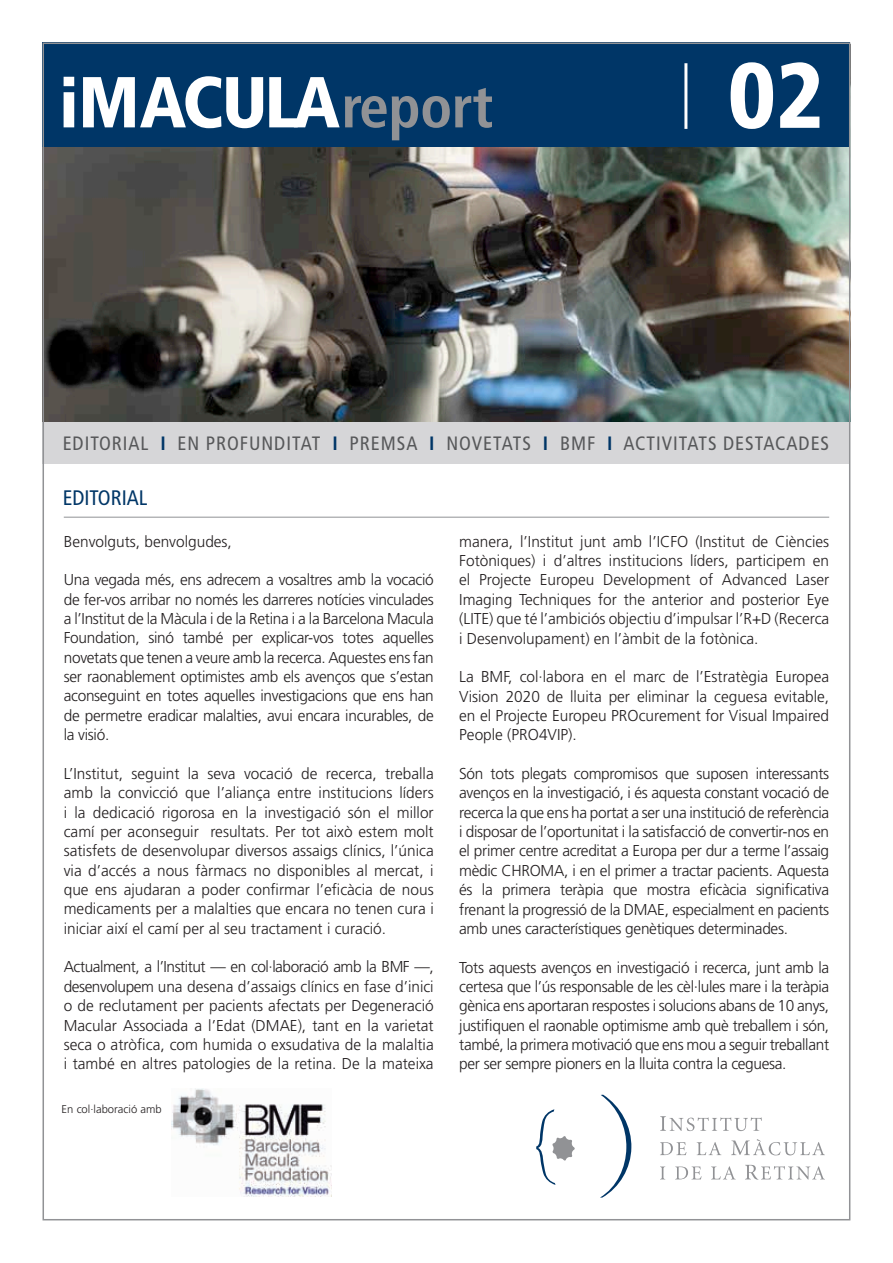
<style>
.page{position:relative;width:893px;height:1263px;background:#fff}
.page>*{position:absolute;margin:0;border:0;box-sizing:border-box;transform-origin:0 0}
.t1{font:900 condensed 92.25px "Frutiger";color:#fff}
.t2{font:900 condensed 72px "Frutiger";letter-spacing:-.04em;color:#fff}
.t3{font:condensed 21px "Frutiger";color:#003667}
.t4{font:condensed 19.35px "Frutiger";letter-spacing:.05em;color:#57585a}
.t5{font:300 15.75px/19.4px "Frutiger";color:#231f20;text-align:justify}
.t6{font:300 11.25px "Frutiger";color:#231f20}
.s1{font-size:67.5px}
.s2{font-weight:700;font-size:60px;color:#919295}
.s3{font-weight:700;color:#003667}
</style>
<div class="page">
<div style="left:43px;top:422px;width:806px;height:42px;background:#d6d6d8"></div>
<svg style="left:601px;top:1095px;width:31px;height:102px"></svg>
<svg style="left:536px;top:1109px;width:39px;height:76px"></svg>
<svg style="left:660px;top:1166px;width:5px;height:13px"></svg>
<svg style="left:675px;top:1166px;width:26px;height:13px"></svg>
<svg style="left:711px;top:1166px;width:24px;height:13px"></svg>
<svg style="left:745px;top:1165px;width:79px;height:14px"></svg>
<svg style="left:660px;top:1142px;width:26px;height:13px"></svg>
<svg style="left:697px;top:1142px;width:24px;height:13px"></svg>
<svg style="left:731px;top:1139px;width:94px;height:16px"></svg>
<svg style="left:660px;top:1116px;width:102px;height:15px"></svg>
<img style="left:172px;top:1089px;width:160px;height:107px">
<hr style="left:64px;top:517px;width:765px;height:1px;background:#919295">
<img style="left:46px;top:147px;width:801px;height:275px">
<div style="left:43px;top:43px;width:807px;height:104px;background:#003667"></div>
<hr style="left:684px;top:63px;width:3px;height:66px;background:#fff">
<h2 class="t2" style="left:60px;top:59px;width:435px"><span class="s1">i</span>MACULA<span class="s2">report</span></h2>
<h1 class="t1" style="left:728px;top:40px;width:97px">02</h1>
<p class="t4" style="left:63px;top:432px;width:768px">EDITORIAL <span class="s3">I</span> EN PROFUNDITAT <span class="s3">I</span> PREMSA <span class="s3">I</span> NOVETATS <span class="s3">I</span> BMF <span class="s3">I</span> ACTIVITATS DESTACADES</p>
<h3 class="t3" style="left:63px;top:485px;width:86px">EDITORIAL</h3>
<p class="t5" style="left:64px;top:532px;width:170px">Benvolguts, benvolgudes,</p>
<p class="t5" style="left:64px;top:570px;width:371px">Una vegada més, ens adrecem a vosaltres amb la vocació de fer-vos arribar no només les darreres notícies vinculades a l’Institut de la Màcula i de la Retina i a la Barcelona Macula Foundation, sinó també per explicar-vos totes aquelles novetats que tenen a veure amb la recerca. Aquestes ens fan ser raonablement optimistes amb els avenços que s’estan aconseguint en totes aquelles investigacions que ens han de permetre eradicar malalties, avui encara incurables, de la visió.</p>
<p class="t5" style="left:64px;top:764px;width:371px">L’Institut, seguint la seva vocació de recerca, treballa amb la convicció que l’aliança entre institucions líders i la dedicació rigorosa en la investigació són el millor camí per aconseguir resultats. Per tot això estem molt satisfets de desenvolupar diversos assaigs clínics, l’única via d’accés a nous fàrmacs no disponibles al mercat, i que ens ajudaran a poder confirmar l’eficàcia de nous medicaments per a malalties que encara no tenen cura i iniciar així el camí per al seu tractament i curació.</p>
<p class="t5" style="left:64px;top:957px;width:371px">Actualment, a l’Institut — en col·laboració amb la BMF —, desenvolupem una desena d’assaigs clínics en fase d’inici o de reclutament per pacients afectats per Degeneració Macular Associada a l’Edat (DMAE), tant en la varietat seca o atròfica, com humida o exsudativa de la malaltia i també en altres patologies de la retina. De la mateixa</p>
<p class="t6" style="left:62px;top:1103px;width:102px">En col·laboració amb</p>
<p class="t5" style="left:459px;top:532px;width:371px">manera, l’Institut junt amb l’ICFO (Institut de Ciències Fotòniques) i d’altres institucions líders, participem en el Projecte Europeu Development of Advanced Laser Imaging Techniques for the anterior and posterior Eye (LITE) que té l’ambiciós objectiu d’impulsar l’R+D (Recerca i Desenvolupament) en l’àmbit de la fotònica.</p>
<p class="t5" style="left:459px;top:667px;width:371px">La BMF, col·labora en el marc de l’Estratègia Europea Vision 2020 de lluita per eliminar la ceguesa evitable, en el Projecte Europeu PROcurement for Visual Impaired People (PRO4VIP).</p>
<p class="t5" style="left:459px;top:764px;width:371px">Són tots plegats compromisos que suposen interessants avenços en la investigació, i és aquesta constant vocació de recerca la que ens ha portat a ser una institució de referència i disposar de l’oportunitat i la satisfacció de convertir-nos en el primer centre acreditat a Europa per dur a terme l’assaig mèdic CHROMA, i en el primer a tractar pacients. Aquesta és la primera teràpia que mostra eficàcia significativa frenant la progressió de la DMAE, especialment en pacients amb unes característiques genètiques determinades.</p>
<p class="t5" style="left:459px;top:958px;width:371px">Tots aquests avenços en investigació i recerca, junt amb la certesa que l’ús responsable de les cèl·lules mare i la teràpia gènica ens aportaran respostes i solucions abans de 10 anys, justifiquen el raonable optimisme amb què treballem i són, també, la primera motivació que ens mou a seguir treballant per ser sempre pioners en la lluita contra la ceguesa.</p>
</div>
